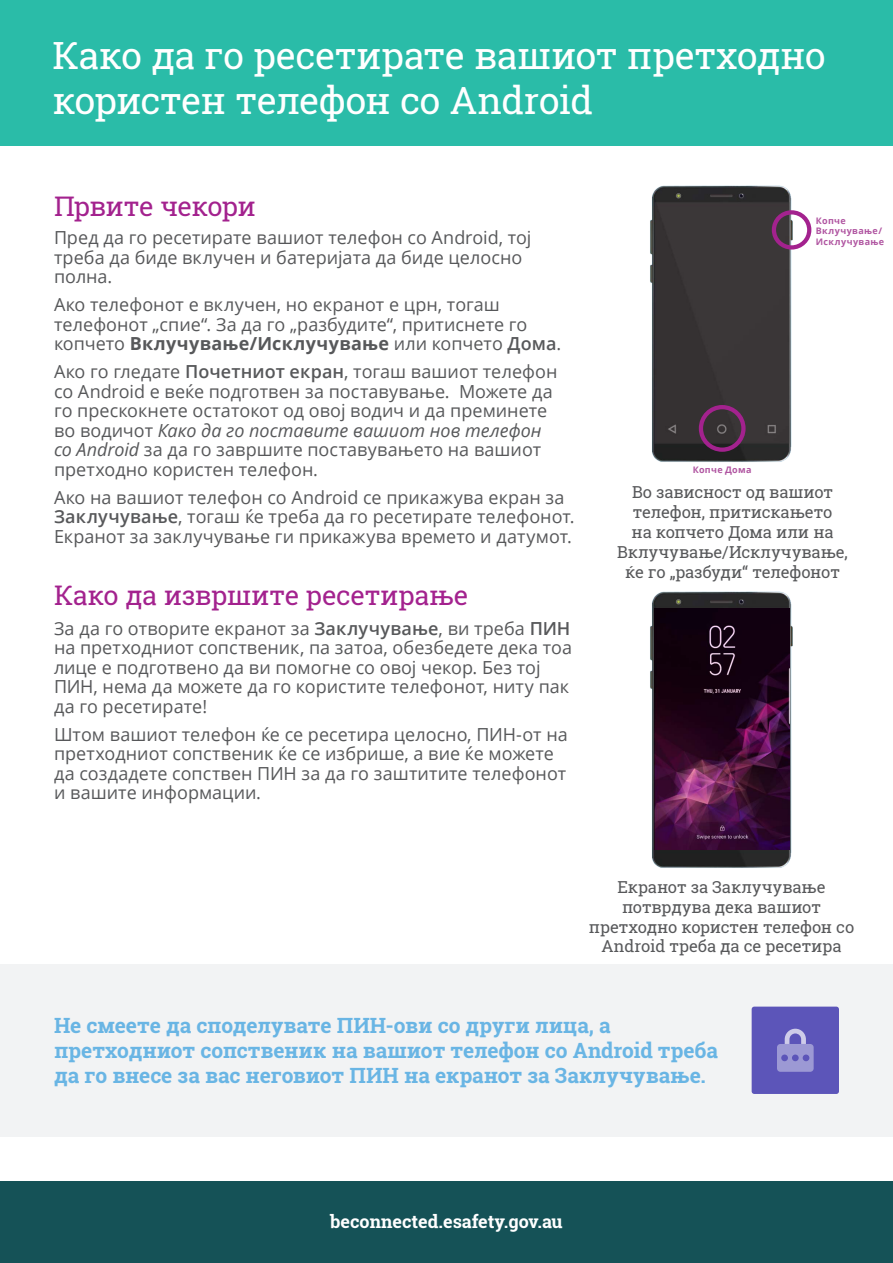
<style>
.page{position:relative;width:893px;height:1263px;background:#fff}
.page>*{position:absolute;margin:0;border:0;box-sizing:border-box;transform-origin:0 0}
.t1{font:37.5px/45px "Roboto Slab";letter-spacing:-.015em;color:#fff}
.t2{font:27px "Roboto Slab";letter-spacing:-.015em;color:#a3228e}
.t3{font:700 21px/25.2px "Roboto Slab";letter-spacing:-.005em;color:#69b5e4}
.t4{font:18px/19.5px "Open Sans";color:#57585a}
.t5{font:700 18px "Roboto Slab";color:#fff}
.t6{font:16.5px/19.8px "Roboto Slab";letter-spacing:-.005em;color:#57585a;text-align:center}
.t7{font:700 9px/10.8px "Open Sans";letter-spacing:.04em;color:#b055a1}
.s1{font-weight:700}
.s2{font-weight:600}
.s3{font-style:italic}
</style>
<div class="page">
<div style="left:0;top:1181px;width:893px;height:82px;background:#155257"></div>
<div style="left:0;top:0;width:893px;height:145px;background:#2abca8"></div>
<img style="left:650px;top:185px;width:162px;height:277px">
<div style="left:0;top:964px;width:893px;height:172px;background:#f2f3f4"></div>
<div style="left:752px;top:1006px;width:87px;height:88px;background:#5c55b9;border-radius:3px"></div>
<svg style="left:785px;top:1029px;width:21px;height:15px"></svg>
<div style="left:777px;top:1044px;width:37px;height:28px;background:#9c99d4;border-radius:3px"></div>
<div style="left:792px;top:1054px;width:7px;height:7px;background:#5c55b9;border-radius:50%"></div>
<div style="left:803px;top:1054px;width:6px;height:7px;background:#5c55b9;border-radius:50%"></div>
<div style="left:781px;top:1054px;width:7px;height:7px;background:#5c55b9;border-radius:50%"></div>
<div style="left:772px;top:210px;width:39px;height:40px;border:4px solid #a3228e;border-radius:50%"></div>
<div style="left:699px;top:405px;width:47px;height:47px;border:4px solid #a3228e;border-radius:50%"></div>
<img style="left:650px;top:591px;width:143px;height:277px">
<img style="left:655px;top:608px;width:134px;height:241px">
<h1 class="t1" style="left:52px;top:33px;width:775px">Како да го ресетирате вашиот претходно користен телефон со Android</h1>
<h2 class="t2" style="left:54px;top:188px;width:203px">Првите чекори</h2>
<p class="t4" style="left:54px;top:227px;width:479px">Пред да го ресетирате вашиот телефон со Android, тој треба да биде вклучен и батеријата да биде целосно полна.</p>
<p class="t4" style="left:54px;top:294px;width:509px">Ако телефонот е вклучен, но екранот е црн, тогаш телефонот „спие“. За да го „разбудите“, притиснете го копчето <span class="s1">Вклучување/Исклучување</span> или копчето <span class="s2">Дома</span>.</p>
<p class="t4" style="left:54px;top:361px;width:505px">Ако го гледате <span class="s2">Почетниот екран</span>, тогаш вашиот телефон со Android е веќе подготвен за поставување. Можете да го прескокнете остатокот од овој водич и да преминете во водичот <span class="s3">Како да го поставите вашиот нов телефон со Android</span> за да го завршите поставувањето на вашиот претходно користен телефон.</p>
<p class="t4" style="left:54px;top:487px;width:522px">Ако на вашиот телефон со Android се прикажува екран за<br><span class="s2">Заклучување</span>, тогаш ќе треба да го ресетирате телефонот.<br>Екранот за заклучување ги прикажува времето и датумот.</p>
<h2 class="t2" style="left:54px;top:576px;width:416px">Како да извршите ресетирање</h2>
<p class="t4" style="left:54px;top:618px;width:520px">За да го отворите екранот за <span class="s2">Заклучување</span>, ви треба <span class="s2">ПИН </span>на претходниот сопственик, па затоа, обезбедете дека тоа лице е подготвено да ви помогне со овој чекор. Без тој ПИН, нема да можете да го користите телефонот, ниту пак да го ресетирате!</p>
<p class="t4" style="left:54px;top:724px;width:515px">Штом вашиот телефон ќе се ресетира целосно, ПИН-от на претходниот сопственик ќе се избрише, а вие ќе можете да создадете сопствен ПИН за да го заштитите телефонот и вашите информации.</p>
<p class="t7" style="left:816px;top:215px;width:70px">Копче<br>Вклучување/<br>Исклучување</p>
<p class="t7" style="left:693px;top:464px;width:60px">Копче Дома</p>
<p class="t6" style="left:617px;top:482px;width:232px">Во зависност од вашиот телефон, притискањето<br>на копчето Дома или на<br>Вклучување/Исклучување, ќе го „разбуди“ телефонот</p>
<p class="t6" style="left:589px;top:877px;width:267px">Екранот за Заклучување потврдува дека вашиот претходно користен телефон со<br>Android треба да се ресетира</p>
<p class="t3" style="left:54px;top:1012px;width:665px">Не смеете да споделувате ПИН-ови со други лица, а претходниот сопственик на вашиот телефон со Android треба да го внесе за вас неговиот ПИН на екранот за Заклучување.</p>
<p class="t5" style="left:330px;top:1209px;width:234px">beconnected.esafety.gov.au</p>
</div>
